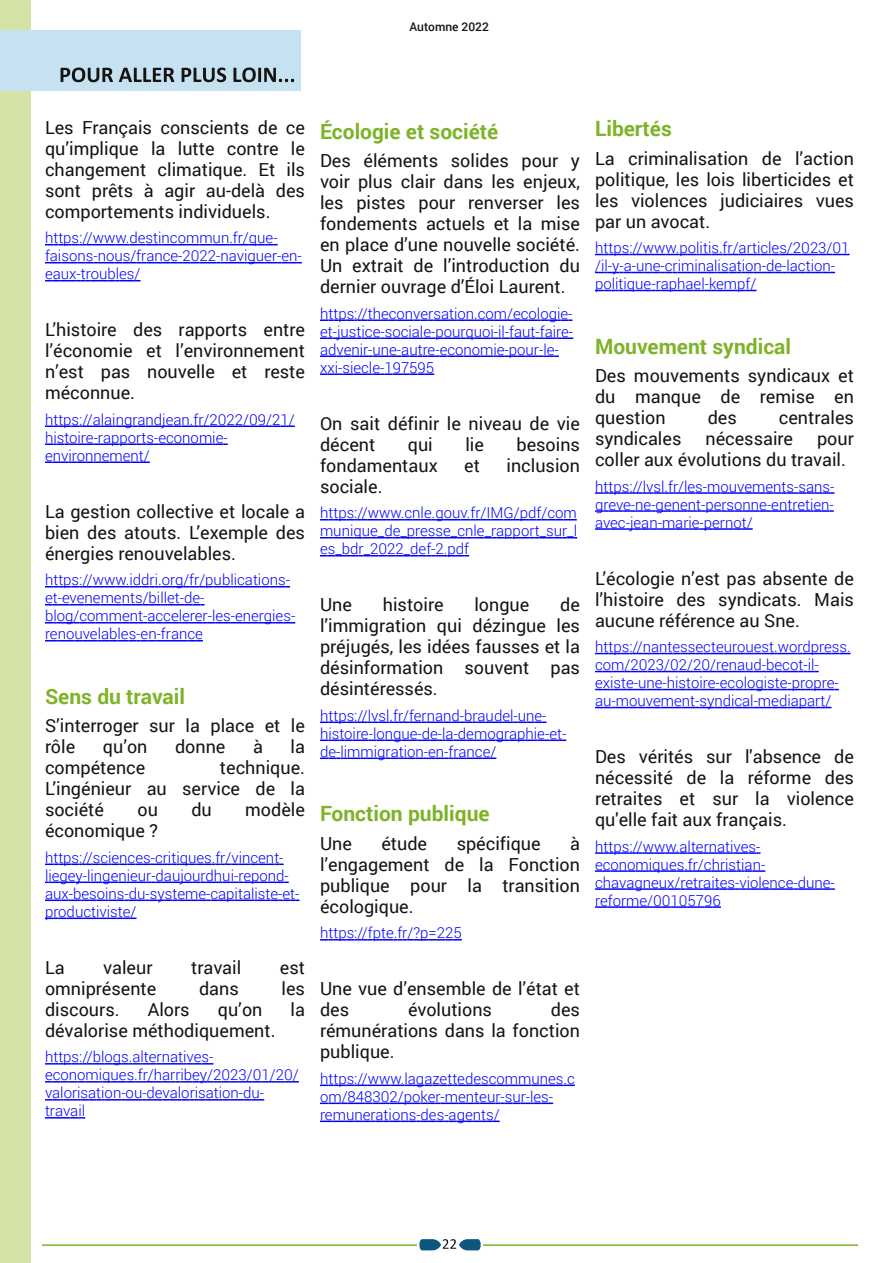
<style>
.page{position:relative;width:893px;height:1263px;background:#fff}
.page>*{position:absolute;margin:0;border:0;box-sizing:border-box;transform-origin:0 0}
.t1{font:700 21px "Roboto";color:#7eb328}
.t2{font:18px/21px "Roboto";color:#161413;text-align:justify}
.t3{font:300 15px/18px "Roboto";color:#00f}
.t4{font:500 12px "Roboto";color:#161413}
</style>
<div class="page">
<div style="left:0;top:0;width:30px;height:1263px;background:#d5e3a7"></div>
<hr style="left:42px;top:1244px;width:375px;height:2px;background:#7eb328">
<svg style="left:419px;top:1239px;width:62px;height:11px"></svg>
<hr style="left:483px;top:1244px;width:375px;height:2px;background:#7eb328">
<div style="left:0;top:30px;width:300px;height:60px;background:#c6e1f0"></div>
<svg style="left:61px;top:68px;width:52px;height:14px"></svg>
<svg style="left:119px;top:68px;width:55px;height:14px"></svg>
<svg style="left:182px;top:68px;width:44px;height:14px"></svg>
<svg style="left:233px;top:68px;width:61px;height:14px"></svg>
<svg style="left:45px;top:244px;width:233px;height:1px"></svg>
<svg style="left:45px;top:262px;width:257px;height:1px"></svg>
<svg style="left:45px;top:280px;width:95px;height:1px"></svg>
<svg style="left:45px;top:425px;width:250px;height:2px"></svg>
<svg style="left:45px;top:443px;width:183px;height:2px"></svg>
<svg style="left:45px;top:461px;width:105px;height:2px"></svg>
<svg style="left:45px;top:586px;width:245px;height:1px"></svg>
<svg style="left:45px;top:604px;width:160px;height:1px"></svg>
<svg style="left:45px;top:622px;width:250px;height:1px"></svg>
<svg style="left:45px;top:640px;width:158px;height:1px"></svg>
<svg style="left:45px;top:863px;width:239px;height:2px"></svg>
<svg style="left:45px;top:881px;width:244px;height:2px"></svg>
<svg style="left:45px;top:899px;width:255px;height:2px"></svg>
<svg style="left:45px;top:917px;width:92px;height:2px"></svg>
<svg style="left:45px;top:1063px;width:168px;height:1px"></svg>
<svg style="left:45px;top:1081px;width:254px;height:1px"></svg>
<svg style="left:45px;top:1099px;width:219px;height:1px"></svg>
<svg style="left:45px;top:1117px;width:40px;height:1px"></svg>
<svg style="left:320px;top:319px;width:252px;height:2px"></svg>
<svg style="left:320px;top:337px;width:253px;height:2px"></svg>
<svg style="left:320px;top:355px;width:239px;height:2px"></svg>
<svg style="left:320px;top:373px;width:114px;height:2px"></svg>
<svg style="left:320px;top:519px;width:257px;height:1px"></svg>
<svg style="left:320px;top:537px;width:257px;height:1px"></svg>
<svg style="left:320px;top:555px;width:149px;height:1px"></svg>
<svg style="left:320px;top:721px;width:226px;height:2px"></svg>
<svg style="left:320px;top:739px;width:246px;height:2px"></svg>
<svg style="left:320px;top:757px;width:176px;height:2px"></svg>
<svg style="left:320px;top:939px;width:142px;height:1px"></svg>
<svg style="left:320px;top:1084px;width:255px;height:2px"></svg>
<svg style="left:320px;top:1102px;width:233px;height:2px"></svg>
<svg style="left:320px;top:1120px;width:180px;height:2px"></svg>
<svg style="left:595px;top:254px;width:255px;height:1px"></svg>
<svg style="left:595px;top:272px;width:240px;height:1px"></svg>
<svg style="left:595px;top:290px;width:161px;height:1px"></svg>
<svg style="left:595px;top:492px;width:239px;height:2px"></svg>
<svg style="left:595px;top:510px;width:239px;height:2px"></svg>
<svg style="left:595px;top:528px;width:158px;height:2px"></svg>
<svg style="left:595px;top:653px;width:256px;height:1px"></svg>
<svg style="left:595px;top:671px;width:224px;height:1px"></svg>
<svg style="left:595px;top:689px;width:244px;height:1px"></svg>
<svg style="left:595px;top:707px;width:236px;height:1px"></svg>
<svg style="left:595px;top:852px;width:165px;height:2px"></svg>
<svg style="left:595px;top:870px;width:170px;height:2px"></svg>
<svg style="left:595px;top:888px;width:240px;height:2px"></svg>
<svg style="left:595px;top:906px;width:126px;height:2px"></svg>
<p class="t4" style="left:410px;top:19px;width:81px">Automne 2022</p>
<p class="t2" style="left:45px;top:116px;width:261px">Les Français conscients de ce qu’implique la lutte contre le changement climatique. Et ils sont prêts à agir au-delà des comportements individuels.</p>
<p class="t3" style="left:45px;top:228px;width:258px">https://www.destincommun.fr/que&shy;faisons-nous/france-2022-naviguer-en&shy;eaux-troubles/</p>
<p class="t2" style="left:45px;top:319px;width:261px">L’histoire des rapports entre l’économie et l’environnement n’est pas nouvelle et reste méconnue.</p>
<p class="t3" style="left:45px;top:410px;width:251px">https://alaingrandjean.fr/2022/09/21/ histoire-rapports-economie&shy;environnement/</p>
<p class="t2" style="left:45px;top:500px;width:261px">La gestion collective et locale a bien des atouts. L’exemple des énergies renouvelables.</p>
<p class="t3" style="left:45px;top:570px;width:252px">https://www.iddri.org/fr/publications&shy;et-evenements/billet-de&shy;blog/comment-accelerer-les-energies&shy;renouvelables-en-france</p>
<p class="t1" style="left:45px;top:682px;width:142px">Sens du travail</p>
<p class="t2" style="left:45px;top:715px;width:261px">S’interroger sur la place et le rôle</p>
<p class="t2" style="left:103px;top:736px;width:46px">qu’on</p>
<p class="t2" style="left:175px;top:736px;width:52px">donne</p>
<p class="t2" style="left:253px;top:736px;width:11px">à</p>
<p class="t2" style="left:291px;top:736px;width:16px">la</p>
<p class="t2" style="left:45px;top:757px;width:102px">compétence</p>
<p class="t2" style="left:45px;top:757px;width:261px;text-indent:175px">technique.<br>L’ingénieur au service de la société</p>
<p class="t2" style="left:137px;top:799px;width:22px">ou</p>
<p class="t2" style="left:191px;top:799px;width:22px">du</p>
<p class="t2" style="left:245px;top:799px;width:61px">modèle</p>
<p class="t2" style="left:45px;top:820px;width:115px">économique ?</p>
<p class="t3" style="left:45px;top:848px;width:256px">https://sciences-critiques.fr/vincent&shy;liegey-lingenieur-daujourdhui-repond&shy;aux-besoins-du-systeme-capitaliste-et&shy;productiviste/</p>
<p class="t2" style="left:45px;top:956px;width:21px">La</p>
<p class="t2" style="left:103px;top:956px;width:51px">valeur</p>
<p class="t2" style="left:191px;top:956px;width:52px">travail</p>
<p class="t2" style="left:280px;top:956px;width:27px">est</p>
<p class="t2" style="left:45px;top:977px;width:113px">omniprésente</p>
<p class="t2" style="left:199px;top:977px;width:41px">dans</p>
<p class="t2" style="left:282px;top:977px;width:25px">les</p>
<p class="t2" style="left:45px;top:998px;width:76px">discours.</p>
<p class="t2" style="left:148px;top:998px;width:43px">Alors</p>
<p class="t2" style="left:218px;top:998px;width:46px">qu’on</p>
<p class="t2" style="left:291px;top:998px;width:16px">la</p>
<p class="t2" style="left:45px;top:1019px;width:232px">dévalorise méthodiquement.</p>
<p class="t3" style="left:45px;top:1047px;width:255px">https://blogs.alternatives&shy;economiques.fr/harribey/2023/01/20/ valorisation-ou-devalorisation-du&shy;travail</p>
<p class="t1" style="left:320px;top:117px;width:180px">Écologie et société</p>
<p class="t2" style="left:320px;top:150px;width:261px">Des éléments solides pour y voir plus clair dans les enjeux, les pistes pour renverser les fondements actuels et la mise en place d’une nouvelle société.<br>Un extrait de l’introduction du dernier ouvrage d’Éloi Laurent.</p>
<p class="t3" style="left:320px;top:304px;width:255px">https://theconversation.com/ecologie&shy;et-justice-sociale-pourquoi-il-faut-faire&shy;advenir-une-autre-economie-pour-le&shy;xxi-siecle-197595</p>
<p class="t2" style="left:320px;top:412px;width:261px">On sait définir le niveau de vie décent</p>
<p class="t2" style="left:408px;top:433px;width:26px">qui</p>
<p class="t2" style="left:465px;top:433px;width:20px">lie</p>
<p class="t2" style="left:516px;top:433px;width:65px">besoins</p>
<p class="t2" style="left:320px;top:454px;width:119px">fondamentaux</p>
<p class="t2" style="left:464px;top:454px;width:17px">et</p>
<p class="t2" style="left:507px;top:454px;width:75px">inclusion</p>
<p class="t2" style="left:320px;top:475px;width:64px">sociale.</p>
<p class="t3" style="left:320px;top:503px;width:259px;text-align:justify">https://www.cnle.gouv.fr/IMG/pdf/com munique_de_presse_cnle_rapport_sur_l es_bdr_2022_def-2.pdf</p>
<p class="t2" style="left:320px;top:594px;width:261px;text-indent:240px">de l’immigration qui dézingue les préjugés, les idées fausses et la désinformation souvent pas désintéressés.</p>
<p class="t3" style="left:320px;top:706px;width:248px">https://lvsl.fr/fernand-braudel-une&shy;histoire-longue-de-la-demographie-et&shy;de-limmigration-en-france/</p>
<p class="t2" style="left:320px;top:594px;width:33px">Une</p>
<p class="t2" style="left:383px;top:594px;width:62px">histoire</p>
<p class="t2" style="left:474px;top:594px;width:56px">longue</p>
<p class="t1" style="left:320px;top:799px;width:171px">Fonction publique</p>
<p class="t2" style="left:320px;top:832px;width:33px">Une</p>
<p class="t2" style="left:381px;top:832px;width:47px">étude</p>
<p class="t2" style="left:457px;top:832px;width:85px">spécifique</p>
<p class="t2" style="left:320px;top:832px;width:261px;text-indent:250px">à l’engagement de la Fonction publique pour la transition écologique.</p>
<p class="t3" style="left:320px;top:923px;width:143px">https://fpte.fr/?p=225</p>
<p class="t1" style="left:595px;top:114px;width:78px">Libertés</p>
<p class="t2" style="left:595px;top:147px;width:260px">La criminalisation de l’action politique, les lois liberticides et les violences judiciaires vues par un avocat.</p>
<p class="t3" style="left:595px;top:238px;width:256px">https://www.politis.fr/articles/2023/01 /il-y-a-une-criminalisation-de-laction&shy;politique-raphael-kempf/</p>
<p class="t1" style="left:595px;top:332px;width:198px">Mouvement syndical</p>
<p class="t2" style="left:595px;top:365px;width:260px">Des mouvements syndicaux et du manque de remise en question</p>
<p class="t2" style="left:708px;top:407px;width:31px">des</p>
<p class="t2" style="left:779px;top:407px;width:77px">centrales</p>
<p class="t2" style="left:595px;top:428px;width:88px">syndicales</p>
<p class="t2" style="left:705px;top:428px;width:89px">nécessaire</p>
<p class="t2" style="left:595px;top:428px;width:260px;text-indent:222px">pour coller aux évolutions du travail.</p>
<p class="t3" style="left:595px;top:477px;width:241px;text-align:justify">https://lvsl.fr/les-mouvements-sans&shy;greve-ne-genent-personne-entretien&shy;avec-jean-marie-pernot/</p>
<p class="t2" style="left:595px;top:567px;width:260px">L’écologie n’est pas absente de l’histoire des syndicats. Mais aucune référence au Sne.</p>
<p class="t3" style="left:595px;top:637px;width:257px">https://nantessecteurouest.wordpress. com/2023/02/20/renaud-becot-il&shy;existe-une-histoire-ecologiste-propre&shy;au-mouvement-syndical-mediapart/</p>
<p class="t2" style="left:595px;top:746px;width:260px">Des vérités sur l'absence de nécessité de la réforme des retraites et sur la violence qu'elle fait aux français.</p>
<p class="t3" style="left:595px;top:837px;width:241px">https://www.alternatives&shy;economiques.fr/christian&shy;chavagneux/retraites-violence-dune&shy;reforme/00105796</p>
<p class="t2" style="left:320px;top:978px;width:261px">Une vue d’ensemble de l’état et des</p>
<p class="t2" style="left:320px;top:999px;width:261px;text-indent:231px">des rémunérations dans la fonction publique.</p>
<p class="t3" style="left:320px;top:1069px;width:256px">https://www.lagazettedescommunes.c om/848302/poker-menteur-sur-les&shy;remunerations-des-agents/</p>
<p class="t2" style="left:408px;top:999px;width:85px">évolutions</p>
</div>
